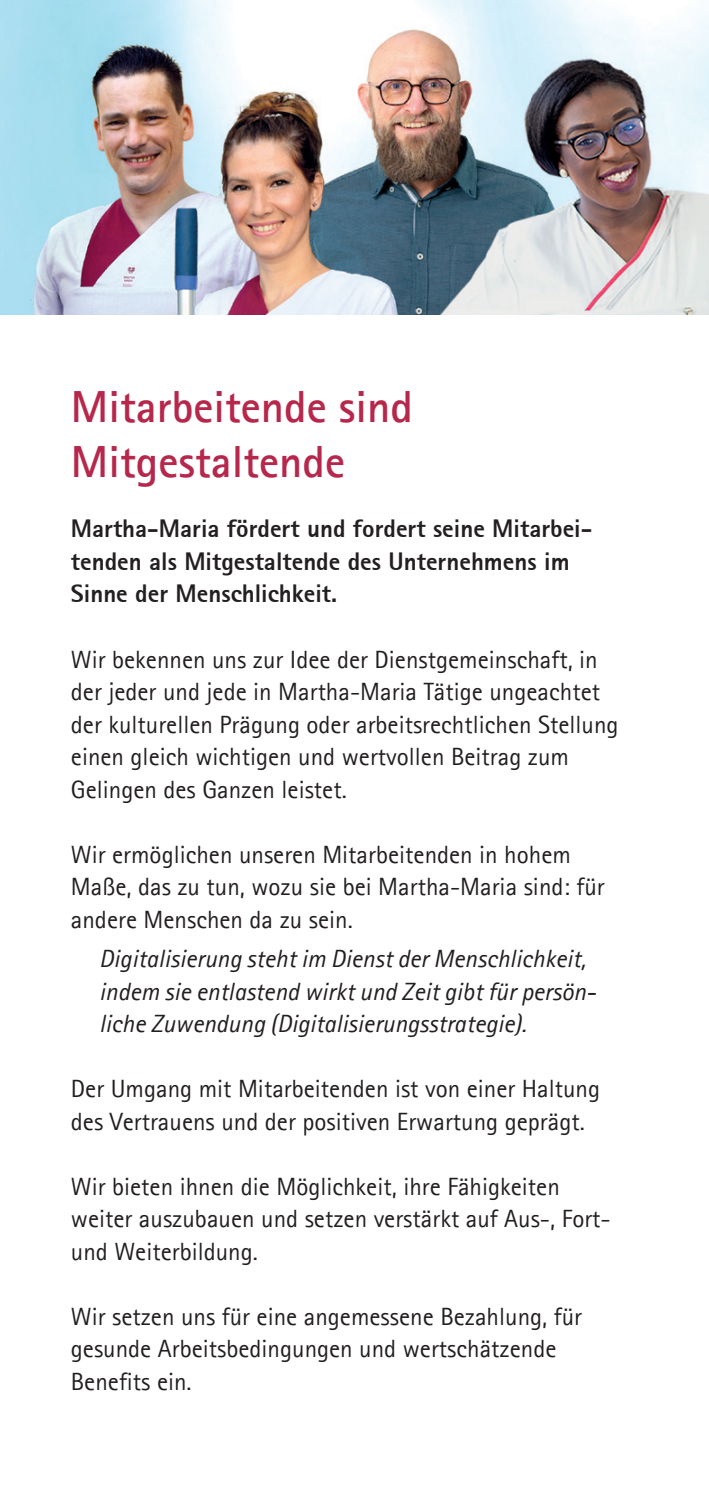
<style>
.page{position:relative;width:709px;height:1489px;background:#fff}
.page>*{position:absolute;margin:0;border:0;box-sizing:border-box;transform-origin:0 0}
.t1{font:700 45px/55px "Agfa Rotis Sans Serif";color:#b6274b}
.t2{font:25px/32.5px "Agfa Rotis Sans Serif";color:#231f20}
.t3{font:italic 25px/32.5px "Agfa Rotis Sans Serif";color:#231f20}
.t4{font:800 25px/32.5px "Agfa Rotis Sans Serif";color:#231f20}
</style>
<div class="page">
<img style="left:0;top:0;width:709px;height:314px">
<h1 class="t1" style="left:71px;top:378px;width:343px">Mitarbeitende sind<br>Mitgestaltende</h1>
<p class="t4" style="left:71px;top:512px;width:523px">Martha-Maria fördert und fordert seine Mitarbei&shy;tenden als Mitgestaltende des Unternehmens im<br>Sinne der Menschlichkeit.</p>
<p class="t2" style="left:71px;top:642px;width:549px">Wir bekennen uns zur Idee der Dienstgemeinschaft, in der jeder und jede in Martha-Maria Tätige ungeachtet der kulturellen Prägung oder arbeitsrechtlichen Stellung einen gleich wichtigen und wertvollen Beitrag zum Gelingen des Ganzen leistet.</p>
<p class="t2" style="left:71px;top:837px;width:535px">Wir ermöglichen unseren Mitarbeitenden in hohem<br>Maße, das zu tun, wozu sie bei Martha-Maria sind: für andere Menschen da zu sein.</p>
<p class="t3" style="left:99px;top:942px;width:498px">Digitalisierung steht im Dienst der Menschlichkeit, indem sie entlastend wirkt und Zeit gibt für persön&shy;liche Zuwendung (Digitalisierungsstrategie).</p>
<p class="t2" style="left:71px;top:1072px;width:531px">Der Umgang mit Mitarbeitenden ist von einer Haltung des Vertrauens und der positiven Erwartung geprägt.</p>
<p class="t2" style="left:71px;top:1169px;width:541px">Wir bieten ihnen die Möglichkeit, ihre Fähigkeiten weiter auszubauen und setzen verstärkt auf Aus-, Fort&shy;und Weiterbildung.</p>
<p class="t2" style="left:71px;top:1299px;width:512px">Wir setzen uns für eine angemessene Bezahlung, für gesunde Arbeitsbedingungen und wertschätzende<br>Benefits ein.</p>
</div>
